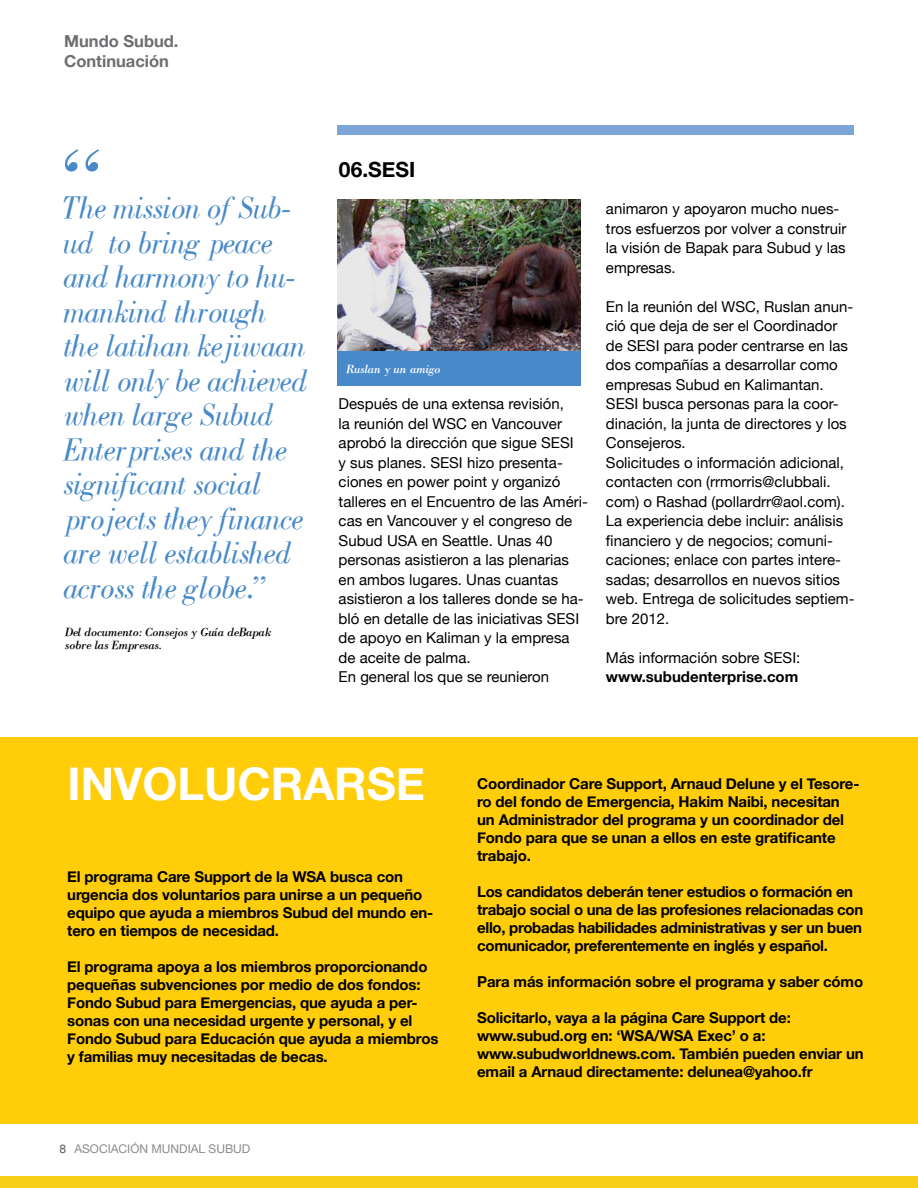
<style>
.page{position:relative;width:918px;height:1188px;background:#fff}
.page>*{position:absolute;margin:0;border:0;box-sizing:border-box;transform-origin:0 0}
.t1{font:90px "Bodoni Poster SSK Italic";color:#488ac9}
.t2{font:700 45px "Helvetica Neue";color:#fff}
.t3{font:31.5px/34.5px "Bodoni Poster SSK Italic";color:#488ac9}
.t4{font:700 21px "Helvetica Neue";color:#000}
.t5{font:700 16.5px/19.8px "Helvetica Neue";color:#6d6e71}
.t6{font:15px/19.5px "Helvetica Neue";color:#000}
.t7{font:700 15px/18px "Helvetica Neue";letter-spacing:-.01em;color:#000}
.t8{font:12px/13.5px "Bodoni SSK Italic";letter-spacing:-.005em;color:#000}
.t9{font:12px "Helvetica Neue";color:#888a8d}
.t10{font:12px "Bodoni SSK Italic";letter-spacing:-.005em;color:#fff}
.s1{color:#58595b}
</style>
<div class="page">
<div style="left:0;top:1177px;width:918px;height:11px;background:#f7cf18"></div>
<div style="left:337px;top:125px;width:517px;height:9px;background:#7ea5d7"></div>
<img style="left:337px;top:200px;width:244px;height:151px">
<div style="left:337px;top:351px;width:244px;height:35px;background:#488ac9"></div>
<div style="left:0;top:737px;width:918px;height:387px;background:#ffcd09"></div>
<p class="t5" style="left:64px;top:31px;width:116px">Mundo Subud.<br>Continuación</p>
<h1 class="t1" style="left:65px;top:130px;width:35px">“</h1>
<h3 class="t3" style="left:64px;top:191px;width:245px">The mission of Sub&shy;ud to bring peace and harmony to hu&shy;mankind through the latihan kejiwaan will only be achieved when large Subud<br>Enterprises and the significant social projects they finance are well established across the globe.”</h3>
<p class="t8" style="left:65px;top:625px;width:208px">Del documento: Consejos y Guía deBapak sobre las Empresas.</p>
<h3 class="t4" style="left:339px;top:157px;width:78px">06.SESI</h3>
<p class="t10" style="left:346px;top:361px;width:96px">Ruslan y un amigo</p>
<p class="t6" style="left:339px;top:394px;width:251px">Después de una extensa revisión,<br>la reunión del WSC en Vancouver aprobó la dirección que sigue SESI<br>y sus planes. SESI hizo presenta&shy;ciones en power point y organizó talleres en el Encuentro de las Améri&shy;cas en Vancouver y el congreso de<br>Subud USA en Seattle. Unas 40 personas asistieron a las plenarias en ambos lugares. Unas cuantas asistieron a los talleres donde se ha&shy;bló en detalle de las iniciativas SESI de apoyo en Kaliman y la empresa de aceite de palma.<br>En general los que se reunieron</p>
<p class="t6" style="left:606px;top:199px;width:242px">animaron y apoyaron mucho nues&shy;tros esfuerzos por volver a construir la visión de Bapak para Subud y las empresas.</p>
<p class="t6" style="left:606px;top:296px;width:250px">En la reunión del WSC, Ruslan anun&shy;ció que deja de ser el Coordinador de SESI para poder centrarse en las dos compañías a desarrollar como empresas Subud en Kalimantan.<br>SESI busca personas para la coor&shy;dinación, la junta de directores y los<br>Consejeros.<br>Solicitudes o información adicional, contacten con (rrmorris@clubbali. com) o Rashad (pollardrr@aol.com).<br>La experiencia debe incluir: análisis financiero y de negocios; comuni&shy;caciones; enlace con partes intere&shy;sadas; desarrollos en nuevos sitios web. Entrega de solicitudes septiem&shy;bre 2012.</p>
<p class="t6" style="left:606px;top:647px;width:196px">Más información sobre SESI:</p>
<p class="t7" style="left:606px;top:667px;width:194px">www.subudenterprise.com</p>
<h2 class="t2" style="left:68px;top:757px;width:359px">INVOLUCRARSE</h2>
<p class="t7" style="left:477px;top:774px;width:384px">Coordinador Care Support, Arnaud Delune y el Tesore&shy;ro del fondo de Emergencia, Hakim Naibi, necesitan un Administrador del programa y un coordinador del Fondo para que se unan a ellos en este gratificante trabajo.</p>
<p class="t7" style="left:477px;top:882px;width:388px">Los candidatos deberán tener estudios o formación en trabajo social o una de las profesiones relacionadas con ello, probadas habilidades administrativas y ser un buen comunicador, preferentemente en inglés y español.</p>
<p class="t7" style="left:477px;top:972px;width:388px">Para más información sobre el programa y saber cómo</p>
<p class="t7" style="left:477px;top:1008px;width:388px">Solicitarlo, vaya a la página Care Support de: www.subud.org en: ‘WSA/WSA Exec’ o a: www.subudworldnews.com. También pueden enviar un email a Arnaud directamente: delunea@yahoo.fr</p>
<p class="t7" style="left:67px;top:867px;width:368px">El programa Care Support de la WSA busca con urgencia dos voluntarios para unirse a un pequeño equipo que ayuda a miembros Subud del mundo en&shy;tero en tiempos de necesidad.</p>
<p class="t7" style="left:67px;top:957px;width:373px">El programa apoya a los miembros proporcionando pequeñas subvenciones por medio de dos fondos:<br>Fondo Subud para Emergencias, que ayuda a per&shy;sonas con una necesidad urgente y personal, y el Fondo Subud para Educación que ayuda a miembros y familias muy necesitadas de becas.</p>
<p class="t9" style="left:60px;top:1142px;width:192px"><span class="s1">8</span> ASOCIACIÓN MUNDIAL SUBUD</p>
</div>
